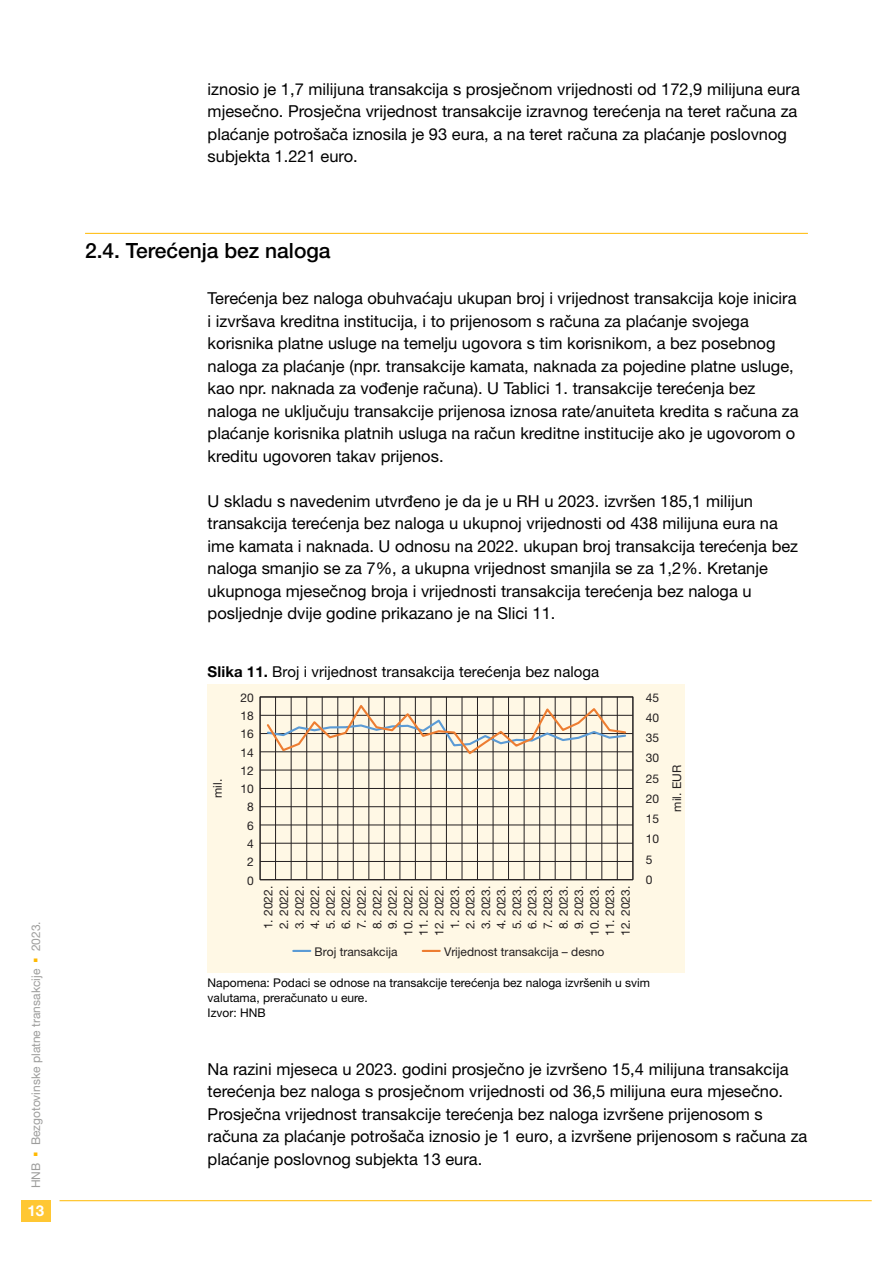
<style>
.page{position:relative;width:893px;height:1263px;background:#fff}
.page>*{position:absolute;margin:0;border:0;box-sizing:border-box;transform-origin:0 0}
.t1{font:500 21px "Helvetica Neue LT Pro";color:#000}
.t2{font:16.5px/22.5px "Helvetica Neue LT Pro";color:#000}
.t3{font:15px "Helvetica Neue LT Pro";letter-spacing:.005em;color:#000}
.t4{font:700 15px "Helvetica Neue LT Pro";color:#fff}
.t5{font:12px/18.3px "Helvetica Neue LT Pro";color:#231f20}
.t6{font:12px/15px "Helvetica Neue LT Pro";color:#000}
.t7{font:12px "Helvetica Neue LT Pro";color:#9d9d9c}
.s1{color:#ffb900}
.s2{font-weight:700}
</style>
<div class="page">
<div style="left:21px;top:1200px;width:30px;height:21px;background:#ffc733"></div>
<hr style="left:60px;top:1200px;width:812px;height:1px;background:#ffb900">
<hr style="left:85px;top:233px;width:723px;height:1px;background:#ffb900">
<div style="left:208px;top:684px;width:477px;height:288px;background:#fff8e5"></div>
<hr style="left:260px;top:697px;width:373px;height:1px;background:#231f20">
<hr style="left:260px;top:715px;width:373px;height:1px;background:#231f20">
<hr style="left:260px;top:733px;width:373px;height:1px;background:#231f20">
<hr style="left:260px;top:751px;width:373px;height:1px;background:#231f20">
<hr style="left:260px;top:770px;width:373px;height:1px;background:#231f20">
<hr style="left:260px;top:788px;width:373px;height:1px;background:#231f20">
<hr style="left:260px;top:806px;width:373px;height:1px;background:#231f20">
<hr style="left:260px;top:825px;width:373px;height:1px;background:#231f20">
<hr style="left:260px;top:843px;width:373px;height:1px;background:#231f20">
<hr style="left:260px;top:861px;width:373px;height:1px;background:#231f20">
<hr style="left:260px;top:879px;width:373px;height:1px;background:#231f20">
<hr style="left:633px;top:697px;width:1px;height:182px;background:#231f20">
<hr style="left:617px;top:697px;width:1px;height:182px;background:#231f20">
<hr style="left:602px;top:697px;width:1px;height:182px;background:#231f20">
<hr style="left:586px;top:697px;width:1px;height:182px;background:#231f20">
<hr style="left:570px;top:697px;width:1px;height:182px;background:#231f20">
<hr style="left:555px;top:697px;width:1px;height:182px;background:#231f20">
<hr style="left:539px;top:697px;width:1px;height:182px;background:#231f20">
<hr style="left:524px;top:697px;width:1px;height:182px;background:#231f20">
<hr style="left:508px;top:697px;width:1px;height:182px;background:#231f20">
<hr style="left:493px;top:697px;width:1px;height:182px;background:#231f20">
<hr style="left:477px;top:697px;width:1px;height:182px;background:#231f20">
<hr style="left:462px;top:697px;width:1px;height:182px;background:#231f20">
<hr style="left:446px;top:697px;width:1px;height:182px;background:#231f20">
<hr style="left:431px;top:697px;width:1px;height:182px;background:#231f20">
<hr style="left:415px;top:697px;width:1px;height:182px;background:#231f20">
<hr style="left:400px;top:697px;width:1px;height:182px;background:#231f20">
<hr style="left:384px;top:697px;width:1px;height:182px;background:#231f20">
<hr style="left:369px;top:697px;width:1px;height:182px;background:#231f20">
<hr style="left:353px;top:697px;width:1px;height:182px;background:#231f20">
<hr style="left:338px;top:697px;width:1px;height:182px;background:#231f20">
<hr style="left:322px;top:697px;width:1px;height:182px;background:#231f20">
<hr style="left:306px;top:697px;width:1px;height:182px;background:#231f20">
<hr style="left:291px;top:697px;width:1px;height:182px;background:#231f20">
<hr style="left:275px;top:697px;width:1px;height:182px;background:#231f20">
<hr style="left:260px;top:697px;width:1px;height:182px;background:#231f20">
<svg style="left:265px;top:702px;width:362px;height:54px"></svg>
<svg style="left:293px;top:950px;width:17px;height:2px"></svg>
<svg style="left:423px;top:950px;width:17px;height:2px"></svg>
<p class="t7" style="left:28px;top:1188px;width:269px;rotate:-90deg">HNB <span class="s1">▪</span> Bezgotovinske platne transakcije <span class="s1">▪</span> 2023.</p>
<p class="t4" style="left:27px;top:1201px;width:18px">13</p>
<p class="t2" style="left:208px;top:77px;width:594px">iznosio je 1,7 milijuna transakcija s prosječnom vrijednosti od 172,9 milijuna eura mjesečno. Prosječna vrijednost transakcije izravnog terećenja na teret računa za plaćanje potrošača iznosila je 93 eura, a na teret računa za plaćanje poslovnog subjekta 1.221 euro.</p>
<p class="t1" style="left:85px;top:238px;width:247px">2.4. Terećenja bez naloga</p>
<p class="t2" style="left:208px;top:287px;width:592px">Terećenja bez naloga obuhvaćaju ukupan broj i vrijednost transakcija koje inicira i izvršava kreditna institucija, i to prijenosom s računa za plaćanje svojega korisnika platne usluge na temelju ugovora s tim korisnikom, a bez posebnog naloga za plaćanje (npr. transakcije kamata, naknada za pojedine platne usluge, kao npr. naknada za vođenje računa). U Tablici 1. transakcije terećenja bez naloga ne uključuju transakcije prijenosa iznosa rate/anuiteta kredita s računa za plaćanje korisnika platnih usluga na račun kreditne institucije ako je ugovorom o kreditu ugovoren takav prijenos.</p>
<p class="t2" style="left:208px;top:489px;width:592px">U skladu s navedenim utvrđeno je da je u RH u 2023. izvršen 185,1 milijun transakcija terećenja bez naloga u ukupnoj vrijednosti od 438 milijuna eura na ime kamata i naknada. U odnosu na 2022. ukupan broj transakcija terećenja bez naloga smanjio se za 7%, a ukupna vrijednost smanjila se za 1,2%. Kretanje ukupnoga mjesečnog broja i vrijednosti transakcija terećenja bez naloga u posljednje dvije godine prikazano je na Slici 11.</p>
<p class="t3" style="left:208px;top:662px;width:393px"><span class="s2">Slika 11.</span> Broj i vrijednost transakcija terećenja bez naloga</p>
<p class="t5" style="left:240px;top:688px;width:15px">20<br>18</p>
<p class="t5" style="left:240px;top:724px;width:15px">16</p>
<p class="t5" style="left:240px;top:743px;width:15px">14</p>
<p class="t5" style="left:208px;top:798px;width:20px;rotate:-90deg">mil.</p>
<p class="t5" style="left:240px;top:761px;width:15px">12</p>
<p class="t5" style="left:240px;top:779px;width:15px">10</p>
<p class="t5" style="left:247px;top:798px;width:8px">8</p>
<p class="t5" style="left:247px;top:816px;width:8px">6</p>
<p class="t5" style="left:247px;top:834px;width:8px">4</p>
<p class="t5" style="left:247px;top:853px;width:8px">2</p>
<p class="t5" style="left:247px;top:871px;width:8px">0</p>
<p class="t5" style="left:259px;top:929px;width:45px;rotate:-90deg">1. 2022.</p>
<p class="t5" style="left:274px;top:929px;width:45px;rotate:-90deg">2. 2022.</p>
<p class="t5" style="left:290px;top:929px;width:45px;rotate:-90deg">3. 2022.</p>
<p class="t5" style="left:306px;top:929px;width:45px;rotate:-90deg">4. 2022.</p>
<p class="t5" style="left:321px;top:929px;width:45px;rotate:-90deg">5. 2022.</p>
<p class="t5" style="left:337px;top:929px;width:45px;rotate:-90deg">6. 2022.</p>
<p class="t5" style="left:352px;top:929px;width:45px;rotate:-90deg">7. 2022.</p>
<p class="t5" style="left:368px;top:929px;width:45px;rotate:-90deg">8. 2022.</p>
<p class="t5" style="left:383px;top:929px;width:45px;rotate:-90deg">9. 2022.</p>
<p class="t5" style="left:399px;top:936px;width:52px;rotate:-90deg">10. 2022.</p>
<p class="t5" style="left:414px;top:936px;width:52px;rotate:-90deg">11. 2022.</p>
<p class="t5" style="left:430px;top:936px;width:52px;rotate:-90deg">12. 2022.</p>
<p class="t5" style="left:445px;top:929px;width:45px;rotate:-90deg">1. 2023.</p>
<p class="t5" style="left:461px;top:929px;width:45px;rotate:-90deg">2. 2023.</p>
<p class="t5" style="left:476px;top:929px;width:45px;rotate:-90deg">3. 2023.</p>
<p class="t5" style="left:492px;top:929px;width:45px;rotate:-90deg">4. 2023.</p>
<p class="t5" style="left:507px;top:929px;width:45px;rotate:-90deg">5. 2023.</p>
<p class="t5" style="left:523px;top:929px;width:45px;rotate:-90deg">6. 2023.</p>
<p class="t5" style="left:538px;top:929px;width:45px;rotate:-90deg">7. 2023.</p>
<p class="t5" style="left:554px;top:929px;width:45px;rotate:-90deg">8. 2023.</p>
<p class="t5" style="left:569px;top:929px;width:45px;rotate:-90deg">9. 2023.</p>
<p class="t5" style="left:585px;top:936px;width:52px;rotate:-90deg">10. 2023.</p>
<p class="t5" style="left:601px;top:936px;width:52px;rotate:-90deg">11. 2023.</p>
<p class="t5" style="left:616px;top:936px;width:52px;rotate:-90deg">12. 2023.</p>
<p class="t5" style="left:315px;top:942px;width:84px">Broj transakcija</p>
<p class="t5" style="left:444px;top:942px;width:162px">Vrijednost transakcija – desno</p>
<p class="t5" style="left:646px;top:688px;width:15px">45</p>
<p class="t5" style="left:646px;top:708px;width:15px">40</p>
<p class="t5" style="left:646px;top:728px;width:15px">35</p>
<p class="t5" style="left:646px;top:749px;width:15px">30</p>
<p class="t5" style="left:646px;top:769px;width:15px">25</p>
<p class="t5" style="left:646px;top:789px;width:15px">20</p>
<p class="t5" style="left:646px;top:809px;width:15px">15</p>
<p class="t5" style="left:646px;top:830px;width:15px">10</p>
<p class="t5" style="left:646px;top:850px;width:8px">5</p>
<p class="t5" style="left:646px;top:870px;width:8px">0</p>
<p class="t6" style="left:208px;top:975px;width:444px">Napomena: Podaci se odnose na transakcije terećenja bez naloga izvršenih u svim valutama, preračunato u eure.<br>Izvor: HNB</p>
<p class="t5" style="left:667px;top:811px;width:48px;rotate:-90deg">mil. EUR</p>
<p class="t2" style="left:208px;top:1057px;width:601px">Na razini mjeseca u 2023. godini prosječno je izvršeno 15,4 milijuna transakcija terećenja bez naloga s prosječnom vrijednosti od 36,5 milijuna eura mjesečno.<br>Prosječna vrijednost transakcije terećenja bez naloga izvršene prijenosom s računa za plaćanje potrošača iznosio je 1 euro, a izvršene prijenosom s računa za plaćanje poslovnog subjekta 13 eura.</p>
</div>
